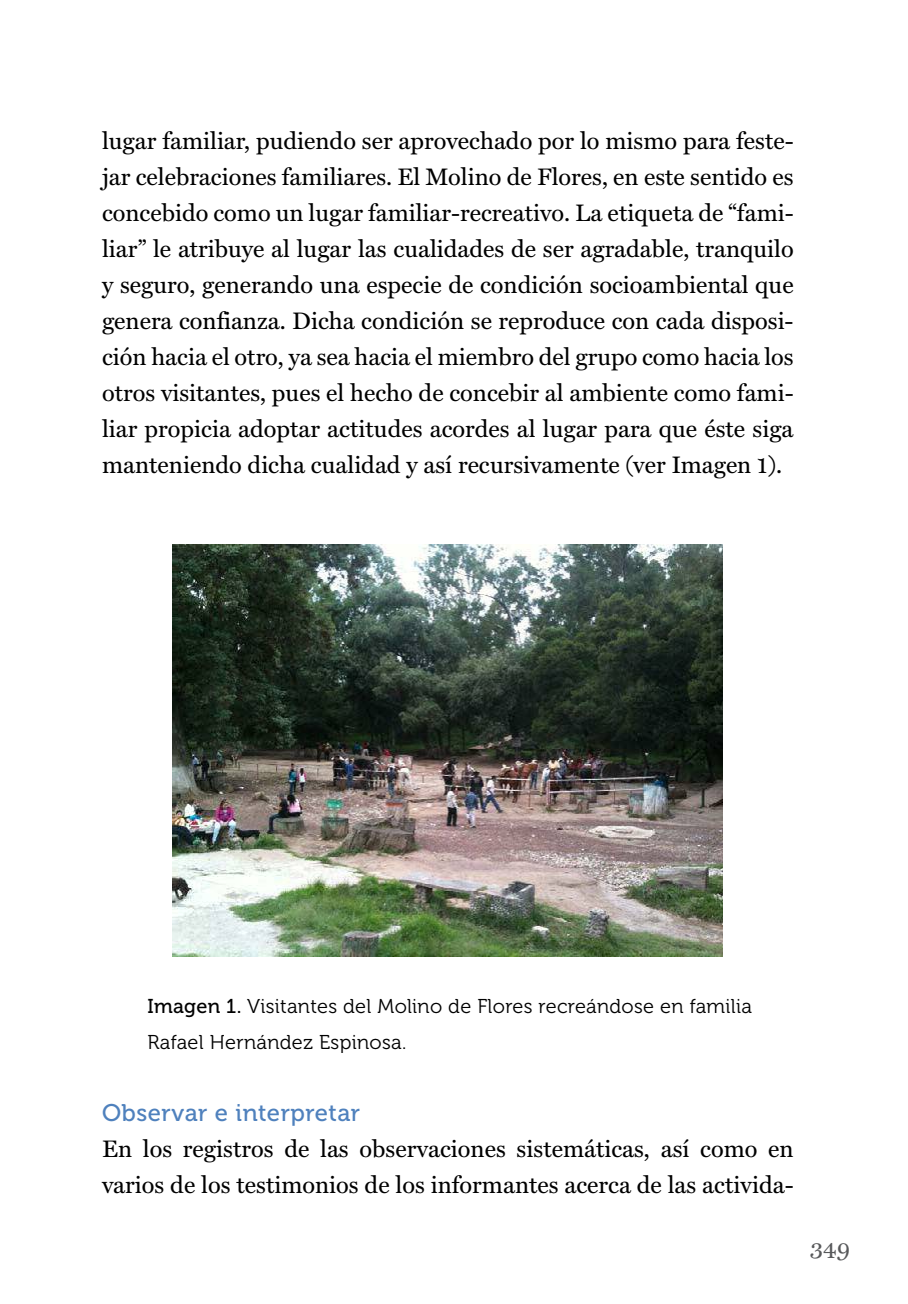
<style>
.page{position:relative;width:908px;height:1304px;background:#fff}
.page>*{position:absolute;margin:0;border:0;box-sizing:border-box;transform-origin:0 0}
.t1{font:24px/36px "Miller Text";color:#000;text-align:justify}
.t2{font:24px "Museo 500";letter-spacing:.02em;color:#4f81bd}
.t3{font:24px "Miller Text";color:#58595b}
.t4{font:20px/36px "Museo 300";letter-spacing:.015em;color:#000}
.s1{font-family:"Museo 500"}
</style>
<div class="page">
<img style="left:173px;top:545px;width:550px;height:412px">
<p class="t1" style="left:102px;top:123px;width:693px">lugar familiar, pudiendo ser aprovechado por lo mismo para feste&shy;jar celebraciones familiares. El Molino de Flores, en este sentido es concebido como un lugar familiar-recreativo. La etiqueta de “fami&shy;liar” le atribuye al lugar las cualidades de ser agradable, tranquilo y seguro, generando una especie de condición socioambiental que genera confianza. Dicha condición se reproduce con cada disposi&shy;ción hacia el otro, ya sea hacia el miembro del grupo como hacia los otros visitantes, pues el hecho de concebir al ambiente como fami&shy;liar propicia adoptar actitudes acordes al lugar para que éste siga manteniendo dicha cualidad y así recursivamente (ver Imagen 1).</p>
<p class="t4" style="left:147px;top:990px;width:606px"><span class="s1">Imagen 1.</span> Visitantes del Molino de Flores recreándose en familia<br>Rafael Hernández Espinosa.</p>
<p class="t2" style="left:102px;top:1104px;width:260px">Observar e interpretar</p>
<p class="t1" style="left:102px;top:1131px;width:693px">En los registros de las observaciones sistemáticas, así como en varios de los testimonios de los informantes acerca de las activida-</p>
<p class="t3" style="left:810px;top:1236px;width:42px">349</p>
</div>
